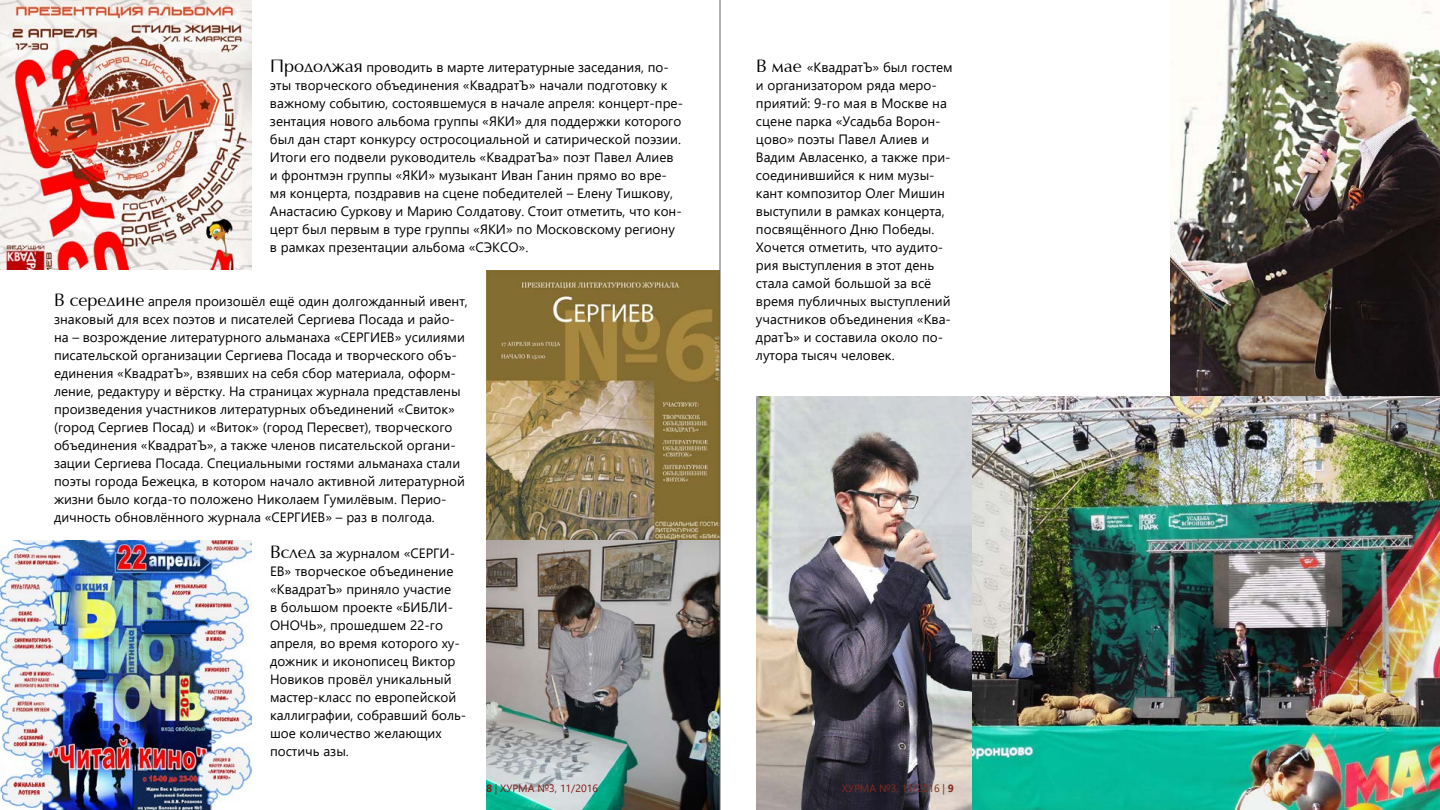
<style>
.page{position:relative;width:1440px;height:810px;background:#fff}
.page>*{position:absolute;margin:0;border:0;box-sizing:border-box;transform-origin:0 0}
.t1{font:13.5px/18px "Segoe UI";color:#000}
.t2{font:10.5px "Segoe UI";color:#7f1710}
.t3{font:10.5px "Segoe UI";color:#802a1d}
.s1{font-family:"Optima";font-size:18px}
.s2{font-weight:700}
</style>
<div class="page">
<img style="left:0;top:0;width:252px;height:270px">
<img style="left:486px;top:270px;width:234px;height:540px">
<img style="left:0;top:540px;width:252px;height:270px">
<img style="left:756px;top:396px;width:684px;height:414px">
<img style="left:1170px;top:0;width:270px;height:396px">
<hr style="left:720px;top:0;width:1px;height:810px;background:#646464">
<p class="t1" style="left:270px;top:58px;width:415px"><span class="s1">Продолжая</span> проводить в марте литературные заседания, по&shy;эты творческого объединения «КвадратЪ» начали подготовку к важному событию, состоявшемуся в начале апреля: концерт-пре&shy;зентация нового альбома группы «ЯКИ» для поддержки которого был дан старт конкурсу остросоциальной и сатирической поэзии.<br>Итоги его подвели руководитель «КвадратЪа» поэт Павел Алиев и фронтмэн группы «ЯКИ» музыкант Иван Ганин прямо во вре&shy;мя концерта, поздравив на сцене победителей – Елену Тишкову, Анастасию Суркову и Марию Солдатову. Стоит отметить, что кон&shy;церт был первым в туре группы «ЯКИ» по Московскому региону в рамках презентации альбома «СЭКСО».</p>
<p class="t1" style="left:54px;top:292px;width:415px"><span class="s1">В середине</span> апреля произошёл ещё один долгожданный ивент, знаковый для всех поэтов и писателей Сергиева Посада и райо&shy;на – возрождение литературного альманаха «СЕРГИЕВ» усилиями писательской организации Сергиева Посада и творческого объ&shy;единения «КвадратЪ», взявших на себя сбор материала, оформ&shy;ление, редактуру и вёрстку. На страницах журнала представлены произведения участников литературных объединений «Свиток» (город Сергиев Посад) и «Виток» (город Пересвет), творческого объединения «КвадратЪ», а также членов писательской органи&shy;зации Сергиева Посада. Специальными гостями альманаха стали поэты города Бежецка, в котором начало активной литературной жизни было когда-то положено Николаем Гумилёвым. Перио&shy;дичность обновлённого журнала «СЕРГИЕВ» – раз в полгода.</p>
<p class="t1" style="left:270px;top:544px;width:198px"><span class="s1">Вслед</span> за журналом «СЕРГИ-<br>ЕВ» творческое объединение «КвадратЪ» приняло участие<br>в большом проекте «БИБЛИ-<br>ОНОЧЬ», прошедшем 22-го апреля, во время которого ху&shy;дожник и иконописец Виктор<br>Новиков провёл уникальный мастер-класс по европейской каллиграфии, собравший боль&shy;шое количество желающих постичь азы.</p>
<p class="t2" style="left:486px;top:780px;width:114px"><span class="s2">8</span> | ХУРМА №3, 11/2016</p>
<p class="t1" style="left:756px;top:58px;width:198px"><span class="s1">В мае</span> «КвадратЪ» был гостем и организатором ряда меро&shy;приятий: 9-го мая в Москве на сцене парка «Усадьба Ворон&shy;цово» поэты Павел Алиев и<br>Вадим Авласенко, а также при&shy;соединившийся к ним музы&shy;кант композитор Олег Мишин выступили в рамках концерта, посвящённого Дню Победы.<br>Хочется отметить, что аудито&shy;рия выступления в этот день стала самой большой за всё время публичных выступлений участников объединения «Ква&shy;дратЪ» и составила около по&shy;лутора тысяч человек.</p>
<p class="t3" style="left:842px;top:780px;width:114px">ХУРМА №3, 11/2016 | <span class="s2">9</span></p>
</div>
